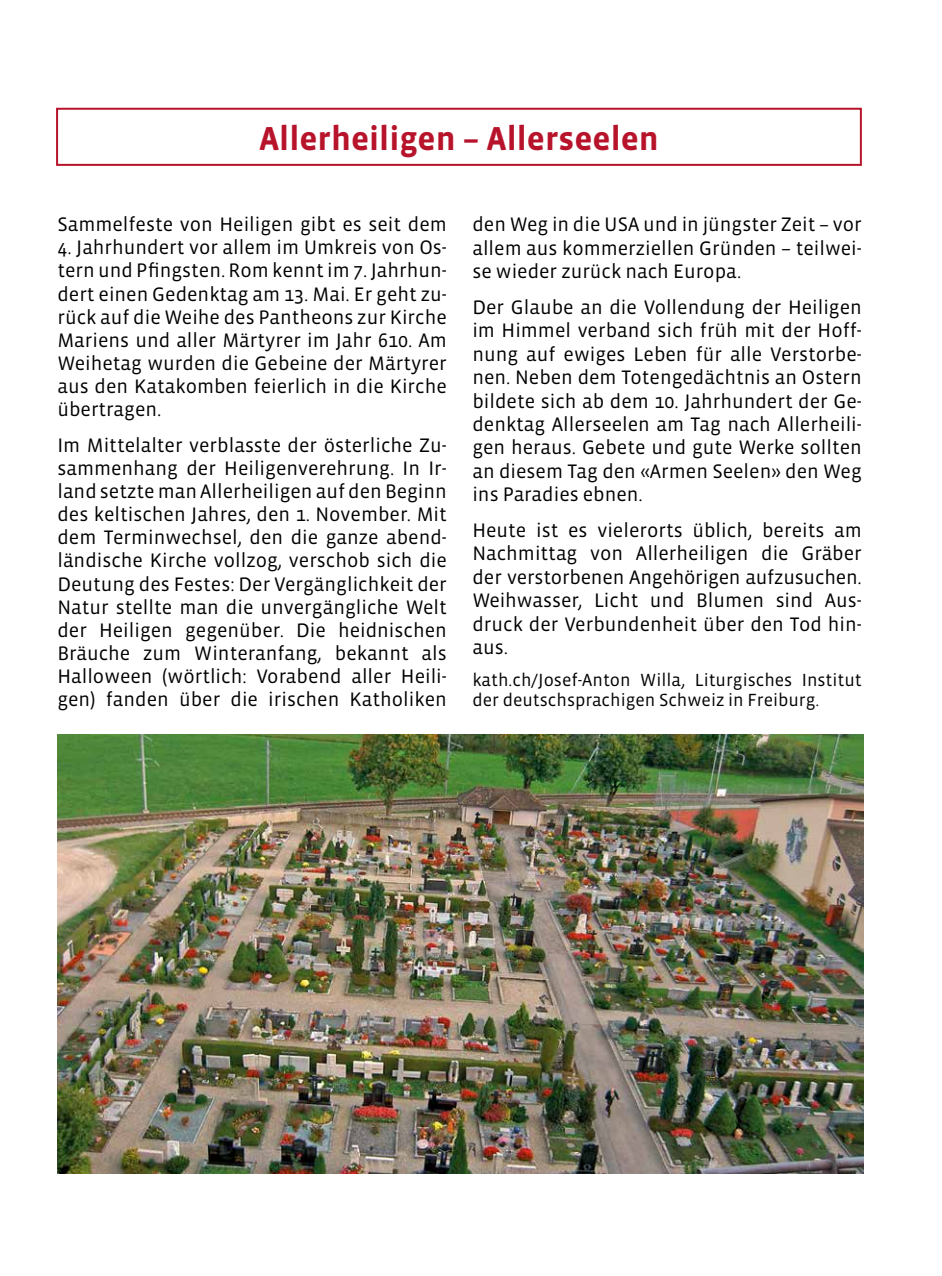
<style>
.page{position:relative;width:942px;height:1276px;background:#fff}
.page>*{position:absolute;margin:0;border:0;box-sizing:border-box;transform-origin:0 0}
.t1{font:700 34px "Vista Sans";color:#b7142c}
.t2{font:20px/23.2px "Vista Sans";color:#000;text-align:justify}
.t3{font:18px/20.4px "Vista Sans";color:#000}
</style>
<div class="page">
<div style="left:56px;top:108px;width:805px;height:58px;border:2px solid #b7142c"></div>
<img style="left:57px;top:734px;width:805px;height:440px">
<h1 class="t1" style="left:259px;top:121px;width:401px">Allerheiligen – Allerseelen</h1>
<p class="t2" style="left:57px;top:213px;width:391px">Sammelfeste von Heiligen gibt es seit dem</p>
<p class="t2" style="left:57px;top:236px;width:391px">4. Jahrhundert vor allem im Umkreis von Os&shy;tern und Pfingsten. Rom kennt im 7. Jahrhun&shy;dert einen Gedenktag am 13. Mai. Er geht zu&shy;rück auf die Weihe des Pantheons zur Kirche Mariens und aller Märtyrer im Jahr 610. Am Weihetag wurden die Gebeine der Märtyrer aus den Katakomben feierlich in die Kirche übertragen.</p>
<p class="t2" style="left:57px;top:434px;width:391px">Im Mittelalter verblasste der österliche Zu&shy;sammenhang der Heiligenverehrung. In Ir&shy;land setzte man Allerheiligen auf den Beginn des keltischen Jahres, den 1. November. Mit dem Terminwechsel, den die ganze abend&shy;ländische Kirche vollzog, verschob sich die Deutung des Festes: Der Vergänglichkeit der Natur stellte man die unvergängliche Welt der Heiligen gegenüber. Die heidnischen Bräuche zum Winteranfang, bekannt als Halloween (wörtlich: Vorabend aller Heili&shy;gen) fanden über die irischen Katholiken</p>
<p class="t2" style="left:472px;top:213px;width:391px">den Weg in die USA und in jüngster Zeit – vor allem aus kommerziellen Gründen – teilwei&shy;se wieder zurück nach Europa.</p>
<p class="t2" style="left:472px;top:296px;width:391px">Der Glaube an die Vollendung der Heiligen im Himmel verband sich früh mit der Hoff&shy;nung auf ewiges Leben für alle Verstorbe&shy;nen. Neben dem Totengedächtnis an Ostern bildete sich ab dem 10. Jahrhundert der Ge&shy;denktag Allerseelen am Tag nach Allerheili&shy;gen heraus. Gebete und gute Werke sollten an diesem Tag den «Armen Seelen» den Weg ins Paradies ebnen.</p>
<p class="t2" style="left:472px;top:519px;width:391px">Heute ist es vielerorts üblich, bereits am Nachmittag von Allerheiligen die Gräber der verstorbenen Angehörigen aufzusuchen.<br>Weihwasser, Licht und Blumen sind Aus&shy;druck der Verbundenheit über den Tod hin&shy;aus.</p>
<p class="t3" style="left:472px;top:670px;width:391px">kath.ch/Josef-Anton Willa, Liturgisches Institut der deutschsprachigen Schweiz in Freiburg.</p>
</div>
